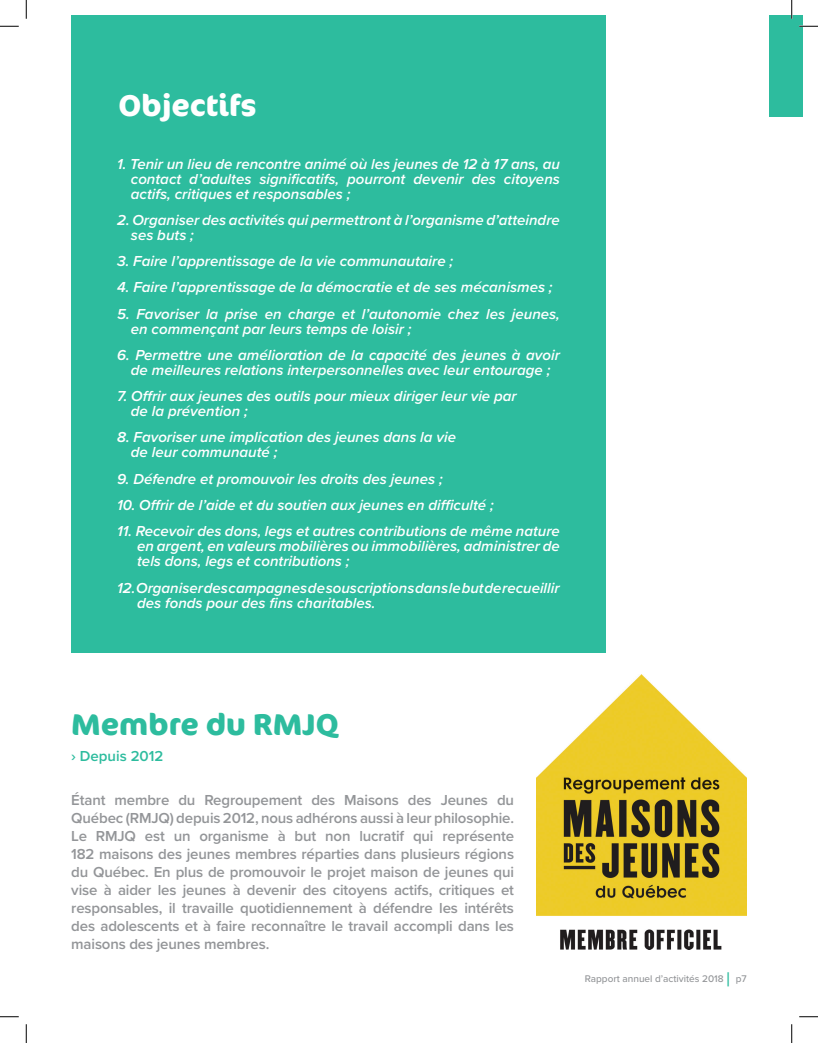
<style>
.page{position:relative;width:818px;height:1043px;background:#fff}
.page>*{position:absolute;margin:0;border:0;box-sizing:border-box;transform-origin:0 0}
.t1{font:700 30px "Cocon Pro";color:#2dbc9e}
.t2{font:700 30px "Cocon Pro";color:#fff}
.t3{font:italic 600 15px/15px "Proxima Nova";color:#fff}
.t4{font:600 15px/18px "Proxima Nova";letter-spacing:-.01em;color:#939598;text-align:justify}
.t5{font:600 15px "Proxima Nova";color:#2dbc9e}
.t6{font:500 10px "Proxima Nova";color:#939598}
.s1{font-size:20px;color:#2dbc9e}
</style>
<div class="page">
<div style="left:769px;top:15px;width:33px;height:101px;background:#2dbc9e"></div>
<div style="left:71px;top:15px;width:534px;height:638px;background:#2dbc9e"></div>
<img style="left:536px;top:674px;width:210px;height:275px">
<svg style="left:0;top:25px;width:19px;height:2px"></svg>
<svg style="left:799px;top:25px;width:19px;height:2px"></svg>
<svg style="left:0;top:1016px;width:19px;height:1px"></svg>
<svg style="left:799px;top:1016px;width:19px;height:1px"></svg>
<svg style="left:25px;top:0;width:2px;height:19px"></svg>
<svg style="left:25px;top:1024px;width:2px;height:18px"></svg>
<svg style="left:791px;top:0;width:1px;height:19px"></svg>
<svg style="left:791px;top:1024px;width:1px;height:18px"></svg>
<h1 class="t2" style="left:118px;top:85px;width:140px">Objectifs</h1>
<p class="t3" style="left:131px;top:156px;width:430px;text-align:justify;text-indent:-14px">1. Tenir un lieu de rencontre animé où les jeunes de 12 à 17 ans, au contact d’adultes significatifs, pourront devenir des citoyens actifs, critiques et responsables ;</p>
<p class="t3" style="left:131px;top:212px;width:430px;text-indent:-14px">2. Organiser des activités qui permettront à l’organisme d’atteindre ses buts ;</p>
<p class="t3" style="left:117px;top:253px;width:337px">3. Faire l’apprentissage de la vie communautaire ;</p>
<p class="t3" style="left:117px;top:279px;width:437px">4. Faire l’apprentissage de la démocratie et de ses mécanismes ;</p>
<p class="t3" style="left:131px;top:306px;width:430px;text-indent:-14px">5. Favoriser la prise en charge et l’autonomie chez les jeunes, en commençant par leurs temps de loisir ;</p>
<p class="t3" style="left:117px;top:347px;width:444px;text-align:center">6. Permettre une amélioration de la capacité des jeunes à avoir de meilleures relations interpersonnelles avec leur entourage ;</p>
<p class="t3" style="left:131px;top:388px;width:387px;text-indent:-14px">7. Offrir aux jeunes des outils pour mieux diriger leur vie par de la prévention ;</p>
<p class="t3" style="left:131px;top:429px;width:326px;text-indent:-14px">8. Favoriser une implication des jeunes dans la vie de leur communauté ;</p>
<p class="t3" style="left:117px;top:471px;width:327px">9. Défendre et promouvoir les droits des jeunes ;</p>
<p class="t3" style="left:117px;top:497px;width:378px">10. Offrir de l’aide et du soutien aux jeunes en difficulté ;</p>
<p class="t3" style="left:137px;top:523px;width:424px;text-align:justify;text-indent:-20px">11. Recevoir des dons, legs et autres contributions de même nature en argent, en valeurs mobilières ou immobilières, administrer de tels dons, legs et contributions ;</p>
<p class="t3" style="left:137px;top:579px;width:424px;text-indent:-20px">12. Organiser des campagnes de souscriptions dans le but de recueillir des fonds pour des fins charitables.</p>
<h1 class="t1" style="left:71px;top:704px;width:269px">Membre du RMJQ</h1>
<p class="t5" style="left:71px;top:745px;width:94px">› Depuis 2012</p>
<p class="t4" style="left:71px;top:790px;width:444px">Étant membre du Regroupement des Maisons des Jeunes du Québec (RMJQ) depuis 2012, nous adhérons aussi à leur philosophie.<br>Le RMJQ est un organisme à but non lucratif qui représente 182 maisons des jeunes membres réparties dans plusieurs régions du Québec. En plus de promouvoir le projet maison de jeunes qui vise à aider les jeunes à devenir des citoyens actifs, critiques et responsables, il travaille quotidiennement à défendre les intérêts des adolescents et à faire reconnaître le travail accompli dans les maisons des jeunes membres.</p>
<p class="t6" style="left:585px;top:971px;width:163px">Rapport annuel d’activités 2018 <span class="s1">|</span> p7</p>
</div>
